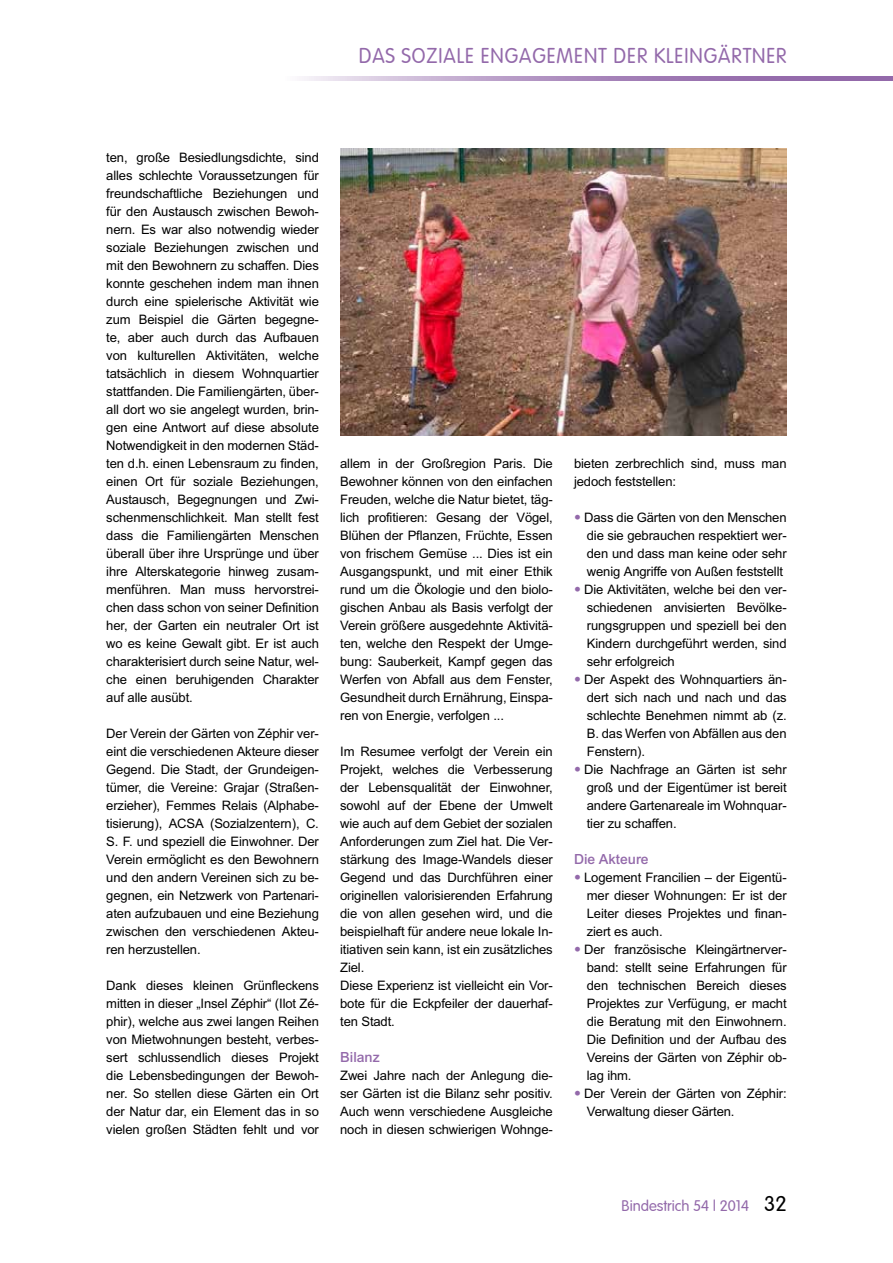
<style>
.page{position:relative;width:893px;height:1263px;background:#fff}
.page>*{position:absolute;margin:0;border:0;box-sizing:border-box;transform-origin:0 0}
.t1{font:21px "Vogue Plain";letter-spacing:.05em;color:#9369aa;scale:.95 1}
.t2{font:15px "Vogue Plain";color:#9369aa}
.t3{font:15px "Arial Bld";color:#9369aa}
.t4{font:13.05px/18px "Arial";letter-spacing:-.01em;color:#000;text-align:justify}
.s1{font-size:19.5px;color:#9369aa}
.s2{font-size:21px;color:#000}
</style>
<div class="page">
<svg style="left:302px;top:77px;width:591px;height:4px;background:#b193c1"></svg>
<img style="left:340px;top:149px;width:446px;height:287px">
<h1 class="t1" style="left:359px;top:44px;width:452px">DAS SOZIALE ENGAGEMENT DER KLEINGÄRTNER</h1>
<p class="t4" style="left:106px;top:149px;width:214px">ten, große Besiedlungsdichte, sind alles schlechte Voraussetzungen für freundschaftliche Beziehungen und für den Austausch zwischen Bewoh&shy;nern. Es war also notwendig wieder soziale Beziehungen zwischen und mit den Bewohnern zu schaffen. Dies konnte geschehen indem man ihnen durch eine spielerische Aktivität wie zum Beispiel die Gärten begegne&shy;te, aber auch durch das Aufbauen von kulturellen Aktivitäten, welche tatsächlich in diesem Wohnquartier stattfanden. Die Familiengärten, über&shy;all dort wo sie angelegt wurden, brin&shy;gen eine Antwort auf diese absolute Notwendigkeit in den modernen Städ&shy;ten d.h. einen Lebensraum zu finden, einen Ort für soziale Beziehungen, Austausch, Begegnungen und Zwi&shy;schenmenschlichkeit. Man stellt fest dass die Familiengärten Menschen überall über ihre Ursprünge und über ihre Alterskategorie hinweg zusam&shy;menführen. Man muss hervorstrei&shy;chen dass schon von seiner Definition her, der Garten ein neutraler Ort ist wo es keine Gewalt gibt. Er ist auch charakterisiert durch seine Natur, wel&shy;che einen beruhigenden Charakter auf alle ausübt.</p>
<p class="t4" style="left:106px;top:725px;width:214px">Der Verein der Gärten von Zéphir ver&shy;eint die verschiedenen Akteure dieser Gegend. Die Stadt, der Grundeigen&shy;tümer, die Vereine: Grajar (Straßen&shy;erzieher), Femmes Relais (Alphabe&shy;tisierung), ACSA (Sozialzentern), C.<br>S. F. und speziell die Einwohner. Der Verein ermöglicht es den Bewohnern und den andern Vereinen sich zu be&shy;gegnen, ein Netzwerk von Partenari&shy;aten aufzubauen und eine Beziehung zwischen den verschiedenen Akteu&shy;ren herzustellen.</p>
<p class="t4" style="left:106px;top:977px;width:214px">Dank dieses kleinen Grünfleckens mitten in dieser „Insel Zéphir“ (Ilot Zé&shy;phir), welche aus zwei langen Reihen von Mietwohnungen besteht, verbes&shy;sert schlussendlich dieses Projekt die Lebensbedingungen der Bewoh&shy;ner. So stellen diese Gärten ein Ort der Natur dar, ein Element das in so vielen großen Städten fehlt und vor</p>
<p class="t4" style="left:340px;top:455px;width:214px">allem in der Großregion Paris. Die Bewohner können von den einfachen Freuden, welche die Natur bietet, täg&shy;lich profitieren: Gesang der Vögel, Blühen der Pflanzen, Früchte, Essen von frischem Gemüse ... Dies ist ein Ausgangspunkt, und mit einer Ethik rund um die Ökologie und den biolo&shy;gischen Anbau als Basis verfolgt der Verein größere ausgedehnte Aktivitä&shy;ten, welche den Respekt der Umge&shy;bung: Sauberkeit, Kampf gegen das Werfen von Abfall aus dem Fenster, Gesundheit durch Ernährung, Einspa&shy;ren von Energie, verfolgen ...</p>
<p class="t4" style="left:340px;top:743px;width:214px;text-align:left">Im Resumee verfolgt der Verein ein Projekt, welches die Verbesserung der Lebensqualität der Einwohner, sowohl auf der Ebene der Umwelt wie auch auf dem Gebiet der sozialen Anforderungen zum Ziel hat. Die Ver&shy;stärkung des Image-Wandels dieser Gegend und das Durchführen einer originellen valorisierenden Erfahrung die von allen gesehen wird, und die beispielhaft für andere neue lokale In&shy;itiativen sein kann, ist ein zusätzliches Ziel.<br>Diese Experienz ist vielleicht ein Vor&shy;bote für die Eckpfeiler der dauerhaf&shy;ten Stadt.</p>
<p class="t3" style="left:340px;top:1047px;width:41px">Bilanz</p>
<p class="t4" style="left:340px;top:1067px;width:214px">Zwei Jahre nach der Anlegung die&shy;ser Gärten ist die Bilanz sehr positiv.<br>Auch wenn verschiedene Ausgleiche noch in diesen schwierigen Wohnge-</p>
<p class="t4" style="left:574px;top:455px;width:214px">bieten zerbrechlich sind, muss man jedoch feststellen:</p>
<p class="t4" style="left:587px;top:509px;width:201px;text-indent:-13px"><span class="s1">•</span> Dass die Gärten von den Menschen die sie gebrauchen respektiert wer&shy;den und dass man keine oder sehr wenig Angriffe von Außen feststellt</p>
<p class="t4" style="left:587px;top:581px;width:201px;text-indent:-13px"><span class="s1">•</span> Die Aktivitäten, welche bei den ver&shy;schiedenen anvisierten Bevölke&shy;rungsgruppen und speziell bei den Kindern durchgeführt werden, sind sehr erfolgreich</p>
<p class="t4" style="left:587px;top:671px;width:201px;text-indent:-13px"><span class="s1">•</span> Der Aspekt des Wohnquartiers än&shy;dert sich nach und nach und das schlechte Benehmen nimmt ab (z.<br>B. das Werfen von Abfällen aus den Fenstern).</p>
<p class="t4" style="left:587px;top:761px;width:201px;text-indent:-13px"><span class="s1">•</span> Die Nachfrage an Gärten ist sehr groß und der Eigentümer ist bereit andere Gartenareale im Wohnquar&shy;tier zu schaffen.</p>
<p class="t3" style="left:574px;top:849px;width:76px">Die Akteure</p>
<p class="t4" style="left:587px;top:869px;width:201px;text-indent:-13px"><span class="s1">•</span> Logement Francilien – der Eigentü&shy;mer dieser Wohnungen: Er ist der Leiter dieses Projektes und finan&shy;ziert es auch.</p>
<p class="t4" style="left:587px;top:941px;width:201px;text-indent:-13px"><span class="s1">•</span> Der französische Kleingärtnerver&shy;band: stellt seine Erfahrungen für den technischen Bereich dieses Projektes zur Verfügung, er macht die Beratung mit den Einwohnern.<br>Die Definition und der Aufbau des Vereins der Gärten von Zéphir ob&shy;lag ihm.</p>
<p class="t4" style="left:587px;top:1085px;width:201px;text-indent:-13px"><span class="s1">•</span> Der Verein der Gärten von Zéphir:<br>Verwaltung dieser Gärten.</p>
<p class="t2" style="left:622px;top:1197px;width:167px">Bindestrich 54 | 2014 <span class="s2">32</span></p>
</div>
